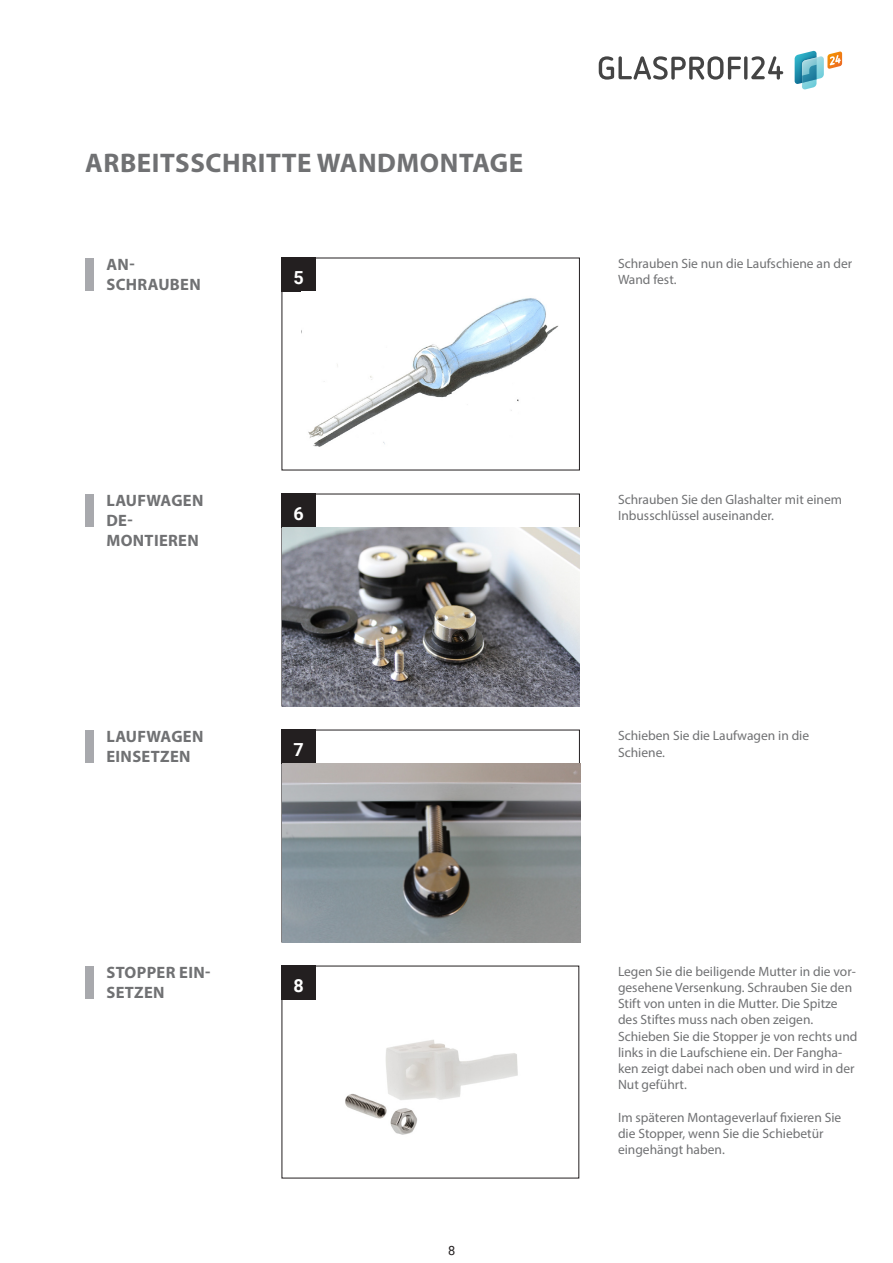
<style>
.page{position:relative;width:893px;height:1263px;background:#fff}
.page>*{position:absolute;margin:0;border:0;box-sizing:border-box;transform-origin:0 0}
.Headline_Myriad{font:700 27px "Myriad Pro";letter-spacing:.02em;color:#707173}
.Bildbeschreibung_Subhead{font:700 18px "Roboto";color:#fff}
.Kapitel_Myriad{font:700 16.5px/19.8px "Myriad Pro";letter-spacing:.02em;color:#707173}
.Copy_Myriad{font:13.5px/16.2px "Myriad Pro";color:#707173}
.t1{font:12.75px "Roboto";color:#231f20}
</style>
<div class="page">
<svg style="left:795px;top:51px;width:47px;height:38px"></svg>
<svg style="left:599px;top:56px;width:184px;height:24px"></svg>
<img style="left:345px;top:1040px;width:173px;height:95px">
<div style="left:282px;top:258px;width:34px;height:34px;background:#231f20"></div>
<div style="left:282px;top:494px;width:34px;height:34px;background:#231f20"></div>
<div style="left:282px;top:730px;width:34px;height:34px;background:#231f20"></div>
<div style="left:282px;top:966px;width:34px;height:34px;background:#231f20"></div>
<div style="left:85px;top:258px;width:9px;height:32px;background:#a8a9ad"></div>
<div style="left:85px;top:494px;width:9px;height:32px;background:#a8a9ad"></div>
<div style="left:85px;top:730px;width:9px;height:32px;background:#a8a9ad"></div>
<div style="left:85px;top:966px;width:9px;height:32px;background:#a8a9ad"></div>
<img style="left:308px;top:298px;width:251px;height:149px">
<img style="left:282px;top:528px;width:297px;height:178px">
<img style="left:282px;top:764px;width:298px;height:178px">
<p class="Headline_Myriad" style="left:85px;top:145px;width:439px">ARBEITSSCHRITTE WANDMONTAGE</p>
<p class="Kapitel_Myriad" style="left:106px;top:254px;width:96px">AN-<br>SCHRAUBEN</p>
<p class="Kapitel_Myriad" style="left:106px;top:490px;width:98px">LAUFWAGEN<br>DE-<br>MONTIEREN</p>
<p class="Kapitel_Myriad" style="left:106px;top:726px;width:98px">LAUFWAGEN<br>EINSETZEN</p>
<p class="Kapitel_Myriad" style="left:106px;top:962px;width:105px">STOPPER EIN-<br>SETZEN</p>
<p class="Bildbeschreibung_Subhead" style="left:293px;top:265px;width:12px">5</p>
<p class="Bildbeschreibung_Subhead" style="left:293px;top:501px;width:12px">6</p>
<p class="Bildbeschreibung_Subhead" style="left:293px;top:737px;width:12px">7</p>
<p class="Bildbeschreibung_Subhead" style="left:293px;top:973px;width:12px">8</p>
<p class="t1" style="left:448px;top:1241px;width:9px">8</p>
<p class="Copy_Myriad" style="left:618px;top:255px;width:236px">Schrauben Sie nun die Laufschiene an der<br>Wand fest.</p>
<p class="Copy_Myriad" style="left:618px;top:491px;width:226px">Schrauben Sie den Glashalter mit einem<br>Inbusschlüssel auseinander.</p>
<p class="Copy_Myriad" style="left:618px;top:728px;width:193px">Schieben Sie die Laufwagen in die<br>Schiene.</p>
<p class="Copy_Myriad" style="left:618px;top:963px;width:239px">Legen Sie die beiligende Mutter in die vor&shy;gesehene Versenkung. Schrauben Sie den Stift von unten in die Mutter. Die Spitze des Stiftes muss nach oben zeigen.</p>
<p class="Copy_Myriad" style="left:618px;top:1028px;width:241px">Schieben Sie die Stopper je von rechts und links in die Laufschiene ein. Der Fangha&shy;ken zeigt dabei nach oben und wird in der Nut geführt.</p>
<p class="Copy_Myriad" style="left:618px;top:1109px;width:225px">Im späteren Montageverlauf fixieren Sie die Stopper, wenn Sie die Schiebetür eingehängt haben.</p>
</div>
